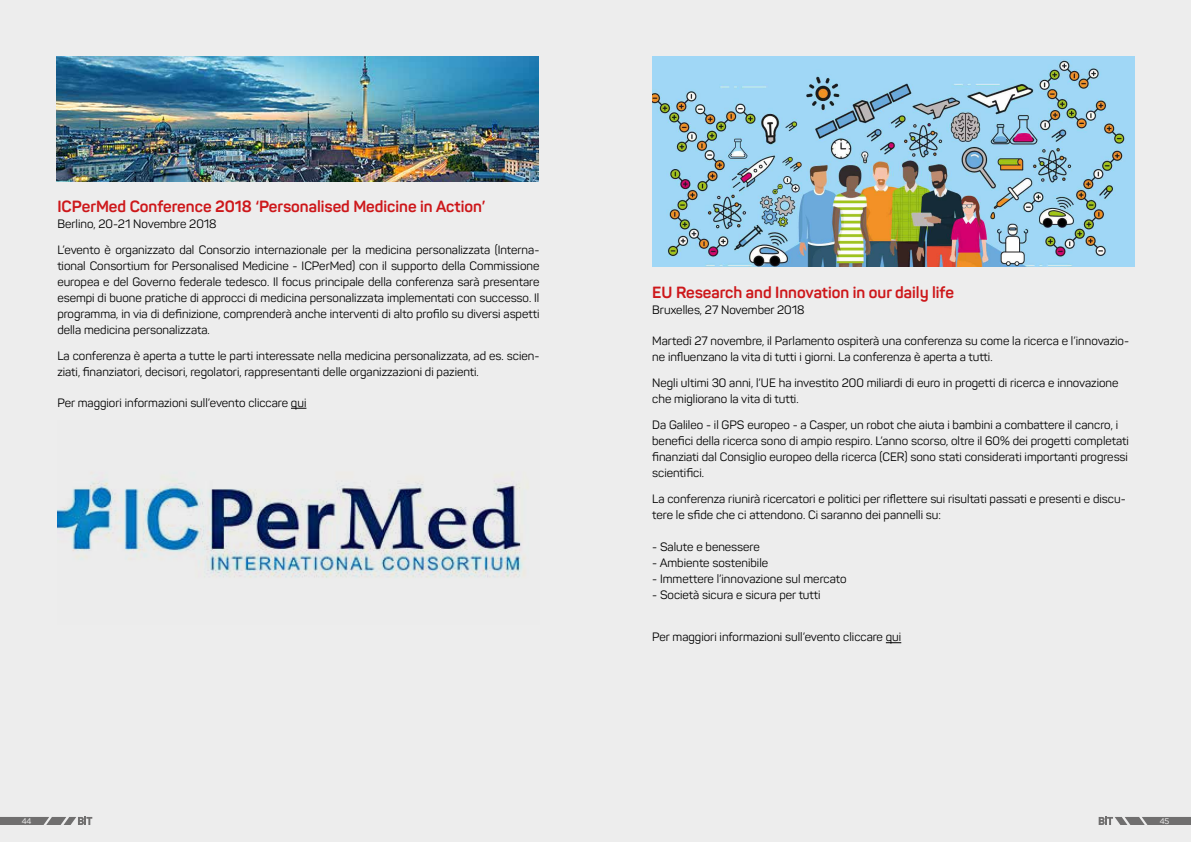
<style>
.page{position:relative;width:1191px;height:842px;background:#ededed}
.page>*{position:absolute;margin:0;border:0;box-sizing:border-box;transform-origin:0 0}
.t1{font:700 16px "Panton";color:#cd171a}
.t2{font:12px/16px "Panton";color:#000}
.t3{font:8.1px "Panton";color:#fff}
</style>
<div class="page">
<img style="left:57px;top:57px;width:482px;height:124px">
<svg style="left:291px;top:408px;width:15px;height:1px"></svg>
<svg style="left:886px;top:642px;width:15px;height:1px"></svg>
<img style="left:652px;top:57px;width:482px;height:209px">
<img style="left:57px;top:472px;width:471px;height:106px">
<svg style="left:1098px;top:817px;width:93px;height:8px"></svg>
<svg style="left:0;top:817px;width:92px;height:8px"></svg>
<h1 class="t1" style="left:57px;top:196px;width:429px">ICPerMed Conference 2018 ‘Personalised Medicine in Action’</h1>
<p class="t2" style="left:57px;top:211px;width:483px;line-height:26px">Berlino, 20-21 Novembre 2018<br>L’evento è organizzato dal Consorzio internazionale per la medicina personalizzata (Interna-</p>
<p class="t2" style="left:57px;top:258px;width:483px;text-align:justify">tional Consortium for Personalised Medicine - ICPerMed) con il supporto della Commissione europea e del Governo federale tedesco. Il focus principale della conferenza sarà presentare esempi di buone pratiche di approcci di medicina personalizzata implementati con successo. Il programma, in via di definizione, comprenderà anche interventi di alto profilo su diversi aspetti della medicina personalizzata.</p>
<p class="t2" style="left:57px;top:348px;width:483px">La conferenza è aperta a tutte le parti interessate nella medicina personalizzata, ad es. scien&shy;ziati, finanziatori, decisori, regolatori, rappresentanti delle organizzazioni di pazienti.</p>
<p class="t2" style="left:57px;top:395px;width:250px">Per maggiori informazioni sull’evento cliccare qui</p>
<h1 class="t1" style="left:652px;top:283px;width:303px">EU Research and Innovation in our daily life</h1>
<p class="t2" style="left:652px;top:302px;width:154px">Bruxelles, 27 November 2018</p>
<p class="t2" style="left:652px;top:333px;width:478px">Martedì 27 novembre, il Parlamento ospiterà una conferenza su come la ricerca e l’innovazio&shy;ne influenzano la vita di tutti i giorni. La conferenza è aperta a tutti.</p>
<p class="t2" style="left:652px;top:375px;width:468px">Negli ultimi 30 anni, l’UE ha investito 200 miliardi di euro in progetti di ricerca e innovazione che migliorano la vita di tutti.</p>
<p class="t2" style="left:652px;top:417px;width:478px">Da Galileo - il GPS europeo - a Casper, un robot che aiuta i bambini a combattere il cancro, i benefici della ricerca sono di ampio respiro. L’anno scorso, oltre il 60% dei progetti completati finanziati dal Consiglio europeo della ricerca (CER) sono stati considerati importanti progressi scientifici.</p>
<p class="t2" style="left:652px;top:491px;width:475px">La conferenza riunirà ricercatori e politici per riflettere sui risultati passati e presenti e discu&shy;tere le sfide che ci attendono. Ci saranno dei pannelli su:</p>
<p class="t2" style="left:652px;top:539px;width:109px">- Salute e benessere</p>
<p class="t2" style="left:652px;top:555px;width:117px">- Ambiente sostenibile</p>
<p class="t2" style="left:652px;top:571px;width:196px">- Immettere l’innovazione sul mercato</p>
<p class="t2" style="left:652px;top:587px;width:170px">- Società sicura e sicura per tutti</p>
<p class="t2" style="left:652px;top:629px;width:250px">Per maggiori informazioni sull’evento cliccare qui</p>
<p class="t3" style="left:22px;top:816px;width:11px">44</p>
<p class="t3" style="left:1159px;top:816px;width:11px">45</p>
</div>
